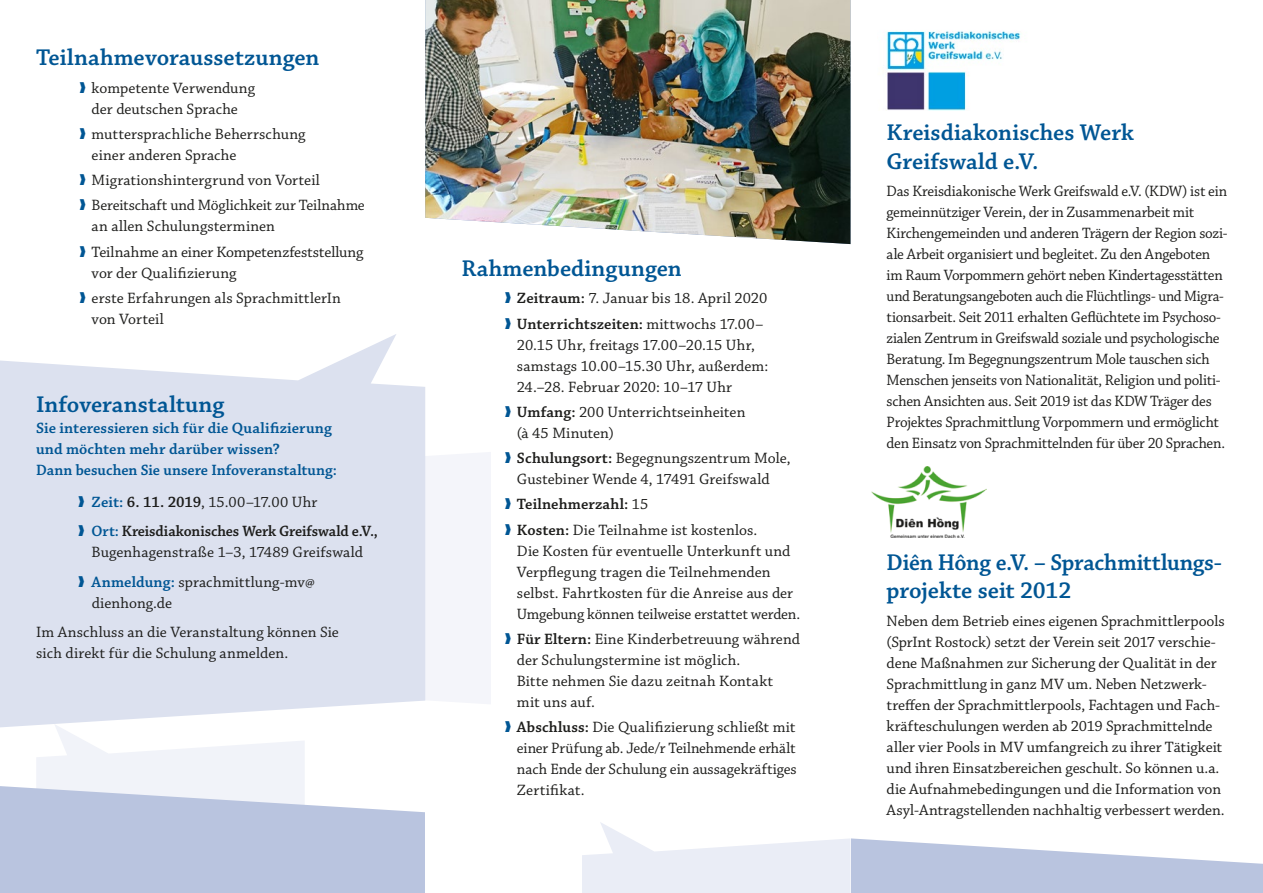
<style>
.page{position:relative;width:1263px;height:893px;background:#fff}
.page>*{position:absolute;margin:0;border:0;box-sizing:border-box;transform-origin:0 0}
.t1{font:600 24px/28.7px "Chaparral Pro";color:#005694}
.t2{font:15.75px/21px "Chaparral Pro";letter-spacing:-.005em;color:#1d1d1b}
.t3{font:15.75px/21px "Chaparral Pro";letter-spacing:-.005em;color:#1d1d1b;scale:.96 1}
.t4{font:600 15.75px/21px "Chaparral Pro";letter-spacing:.005em;color:#005694}
.t5{font:600 15.75px/29.5px "Chaparral Pro";letter-spacing:-.01em;color:#1d1d1b}
.t6{font:15.75px "Chaparral Pro";letter-spacing:.015em;color:#1d1d1b}
.s1{color:#005694}
.s2{font-weight:400}
.s3{font-weight:600;color:#005694}
.s4{font-weight:600}
</style>
<div class="page">
<div style="left:425px;top:452px;width:66px;height:252px;background:#f4f5fa"></div>
<svg style="left:0;top:334px;width:425px;height:393px;background:#e0e4f0"></svg>
<svg style="left:36px;top:724px;width:269px;height:62px;fill:#f1f3f9"></svg>
<svg style="left:0;top:786px;width:1263px;height:107px;fill:#b9c4df"></svg>
<img style="left:425px;top:0;width:425px;height:244px">
<div style="left:425px;top:782px;width:425px;height:111px;background:#fff"></div>
<svg style="left:582px;top:822px;width:268px;height:71px"></svg>
<img style="left:886px;top:31px;width:135px;height:80px">
<img style="left:871px;top:466px;width:115px;height:72px">
<h1 class="t1" style="left:36px;top:44px;width:285px">Teilnahmevoraussetzungen</h1>
<p class="t2" style="left:80px;top:78px;width:177px;text-align:center"><span class="s1">❱</span> kompetente Verwendung der deutschen Sprache</p>
<p class="t2" style="left:92px;top:124px;width:215px;text-indent:-12px"><span class="s1">❱</span> muttersprachliche Beherrschung einer anderen Sprache</p>
<p class="t2" style="left:80px;top:168px;width:287px;line-height:25.2px"><span class="s1">❱</span> Migrationshintergrund von Vorteil<br><span class="s1">❱</span> Bereitschaft und Möglichkeit zur Teilnahme</p>
<p class="t2" style="left:80px;top:214px;width:285px;line-height:25.2px;text-indent:12px">an allen Schulungsterminen<br><span class="s1">❱</span> Teilnahme an einer Kompetenzfeststellung</p>
<p class="t2" style="left:80px;top:261px;width:263px;line-height:25.2px;text-indent:12px">vor der Qualifizierung<br><span class="s1">❱</span> erste Erfahrungen als SprachmittlerIn</p>
<p class="t2" style="left:92px;top:309px;width:74px">von Vorteil</p>
<h1 class="t1" style="left:36px;top:391px;width:190px">Infoveranstaltung</h1>
<p class="t4" style="left:36px;top:418px;width:302px">Sie interessieren sich für die Qualifizierung und möchten mehr darüber wissen?<br>Dann besuchen Sie unsere Infoveranstaltung:</p>
<p class="t5" style="left:78px;top:487px;width:301px"><span class="s1">❱ Zeit:</span> 6. 11. 2019<span class="s2">, 15.00–17.00 Uhr<br></span><span class="s1">❱ Ort:</span> Kreisdiakonisches Werk Greifswald e.V.,</p>
<p class="t2" style="left:78px;top:538px;width:286px;line-height:29.5px;text-indent:13px">Bugenhagenstraße 1–3, 17489 Greifswald <span class="s1">❱</span> <span class="s3">Anmeldung:</span> sprachmittlung-mv@</p>
<p class="t2" style="left:36px;top:589px;width:304px;line-height:29.5px;text-indent:56px">dienhong.de<br>Im Anschluss an die Veranstaltung können Sie</p>
<p class="t6" style="left:36px;top:645px;width:254px">sich direkt für die Schulung anmelden.</p>
<h1 class="t1" style="left:461px;top:255px;width:222px">Rahmenbedingungen</h1>
<p class="t2" style="left:505px;top:286px;width:264px;line-height:25.2px"><span class="s1">❱</span> <span class="s4">Zeitraum:</span> 7. Januar bis 18. April 2020 <span class="s1">❱</span> <span class="s4">Unterrichtszeiten:</span> mittwochs 17.00–</p>
<p class="t2" style="left:517px;top:335px;width:253px">20.15 Uhr, freitags 17.00–20.15 Uhr, samstags 10.00–15.30 Uhr, außerdem:<br>24.–28. Februar 2020: 10–17 Uhr</p>
<p class="t2" style="left:517px;top:402px;width:230px;text-indent:-12px"><span class="s1">❱</span> <span class="s4">Umfang:</span> 200 Unterrichtseinheiten (à 45 Minuten)</p>
<p class="t2" style="left:505px;top:448px;width:287px;text-align:center"><span class="s1">❱</span> <span class="s4">Schulungsort:</span> Begegnungszentrum Mole,<br>Gustebiner Wende 4, 17491 Greifswald</p>
<p class="t2" style="left:505px;top:492px;width:254px;line-height:25.2px"><span class="s1">❱</span> <span class="s4">Teilnehmerzahl:</span> 15<br><span class="s1">❱</span> <span class="s4">Kosten:</span> Die Teilnahme ist kostenlos.</p>
<p class="t2" style="left:517px;top:541px;width:285px">Die Kosten für eventuelle Unterkunft und Verpflegung tragen die Teilnehmenden selbst. Fahrtkosten für die Anreise aus der Umgebung können teilweise erstattet werden.</p>
<p class="t2" style="left:517px;top:629px;width:284px;text-indent:-12px"><span class="s1">❱</span> <span class="s4">Für Eltern:</span> Eine Kinderbetreuung während der Schulungstermine ist möglich.<br>Bitte nehmen Sie dazu zeitnah Kontakt<br>mit uns auf.</p>
<p class="t2" style="left:517px;top:717px;width:281px;text-align:justify;text-indent:-12px"><span class="s1">❱</span> <span class="s4">Abschluss:</span> Die Qualifizierung schließt mit einer Prüfung ab. Jede/r Teilnehmende erhält nach Ende der Schulung ein aussagekräftiges Zertifikat.</p>
<h1 class="t1" style="left:887px;top:119px;width:249px">Kreisdiakonisches Werk<br>Greifswald e.V.</h1>
<p class="t3" style="left:887px;top:182px;width:357px">Das Kreisdiakonische Werk Greifswald e.V. (KDW) ist ein gemeinnütziger Verein, der in Zusammenarbeit mit Kirchengemeinden und anderen Trägern der Region sozi&shy;ale Arbeit organisiert und begleitet. Zu den Angeboten im Raum Vorpommern gehört neben Kindertagesstätten und Beratungsangeboten auch die Flüchtlings- und Migra&shy;tionsarbeit. Seit 2011 erhalten Geflüchtete im Psychoso&shy;zialen Zentrum in Greifswald soziale und psychologische Beratung. Im Begegnungszentrum Mole tauschen sich Menschen jenseits von Nationalität, Religion und politi&shy;schen Ansichten aus. Seit 2019 ist das KDW Träger des Projektes Sprachmittlung Vorpommern und ermöglicht den Einsatz von Sprachmittelnden für über 20 Sprachen.</p>
<h1 class="t1" style="left:887px;top:548px;width:337px">Diên Hông e.V. – Sprachmittlungs&shy;projekte seit 2012</h1>
<p class="t2" style="left:887px;top:611px;width:340px">Neben dem Betrieb eines eigenen Sprachmittlerpools (SprInt Rostock) setzt der Verein seit 2017 verschie&shy;dene Maßnahmen zur Sicherung der Qualität in der Sprachmittlung in ganz MV um. Neben Netzwerk&shy;treffen der Sprachmittlerpools, Fachtagen und Fach&shy;kräfteschulungen werden ab 2019 Sprachmittelnde aller vier Pools in MV umfangreich zu ihrer Tätigkeit und ihren Einsatzbereichen geschult. So können u.a. die Aufnahmebedingungen und die Information von Asyl-Antragstellenden nachhaltig verbessert werden.</p>
</div>
